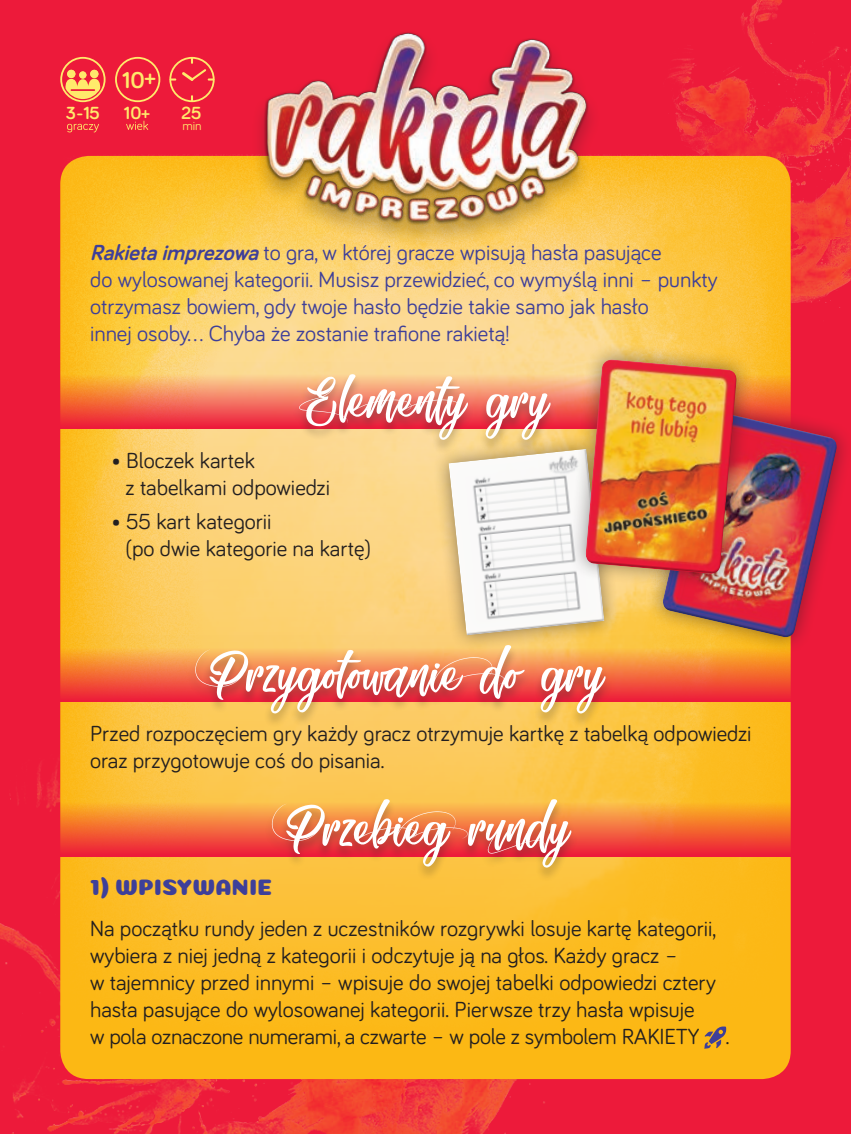
<style>
.page{position:relative;width:851px;height:1134px;background:#fff}
.page>*{position:absolute;margin:0;border:0;box-sizing:border-box;transform-origin:0 0}
.t1{font:77.5px "Moving Skate";letter-spacing:.01em;color:#fff}
.t2{font:700 23.5px "Bariol";color:#ffea6b}
.t3{font:22.5px/27px "Bariol";color:#231f20}
.t4{font:22.5px/27px "Bariol";color:#3e3f99}
.t5{font:22.5px "Coiny";color:#3e3f99}
.t6{font:700 18.25px "Bariol";color:#ffea6b}
.t7{font:12.75px "Bariol";color:#ffea6b}
.s1{font-weight:700;font-style:italic}
</style>
<div class="page">
<div style="left:0;top:0;width:850px;height:1134px;background:#ed1a3a"></div>
<img style="left:0;top:763px;width:720px;height:371px">
<img style="left:668px;top:0;width:182px;height:362px">
<img style="left:60px;top:154px;width:730px;height:923px">
<svg style="left:60px;top:362px;width:731px;height:67px;background:#f58e58"></svg>
<div style="left:292px;top:374px;width:265px;height:80px;background:#231f20;opacity:.32"></div>
<svg style="left:704px;top:1026px;width:22px;height:23px"></svg>
<svg style="left:0;top:789px;width:791px;height:67px"></svg>
<div style="left:264px;top:799px;width:314px;height:82px;background:#231f20;opacity:.32"></div>
<div style="left:250px;top:30px;width:352px;height:219px;background:#231f20;opacity:.32"></div>
<img style="left:258px;top:30px;width:334px;height:200px">
<svg style="left:67px;top:124px;width:32px;height:8px"></svg>
<svg style="left:115px;top:57px;width:45px;height:45px"></svg>
<svg style="left:169px;top:57px;width:45px;height:45px"></svg>
<svg style="left:60px;top:57px;width:45px;height:45px"></svg>
<svg style="left:126px;top:121px;width:22px;height:9px"></svg>
<svg style="left:60px;top:635px;width:731px;height:67px;background:#f57c40"></svg>
<div style="left:187px;top:645px;width:426px;height:82px;background:#231f20;opacity:.32"></div>
<div style="left:432px;top:433px;width:188px;height:218px;background:#231f20;opacity:.5"></div>
<div style="left:646px;top:394px;width:204px;height:260px;background:#231f20;opacity:.5"></div>
<img style="left:660px;top:412px;width:179px;height:228px">
<div style="left:568px;top:342px;width:185px;height:249px;background:#231f20;opacity:.5"></div>
<img style="left:447px;top:358px;width:291px;height:278px">
<p class="t2" style="left:122px;top:64px;width:35px">10+</p>
<p class="t6" style="left:66px;top:101px;width:36px">3-15</p>
<p class="t6" style="left:124px;top:101px;width:27px">10+</p>
<p class="t6" style="left:181px;top:101px;width:22px">25</p>
<p class="t7" style="left:182px;top:117px;width:21px">min</p>
<p class="t4" style="left:90px;top:238px;width:629px"><span class="s1">Rakietaimprezowa</span>to gra, w której gracze wpisują hasła pasujące<br>do wylosowanej kategorii. Musisz przewidzieć, co wymyślą inni – punkty otrzymasz bowiem, gdy twoje hasło będzie takie samo jak hasło<br>innej osoby… Chyba że zostanie trafione rakietą!</p>
<h1 class="t1" style="left:305px;top:364px;width:244px">Elementy gry</h1>
<p class="t3" style="left:125px;top:446px;width:206px;text-indent:-14px">• Bloczek kartek<br>z tabelkami odpowiedzi</p>
<p class="t3" style="left:125px;top:507px;width:247px;text-indent:-14px">• 55 kart kategorii<br>(po dwie kategorie na kartę)</p>
<h1 class="t1" style="left:207px;top:638px;width:397px">Przygotowaniedo gry</h1>
<p class="t3" style="left:90px;top:719px;width:663px">Przed rozpoczęciem gry każdy gracz otrzymuje kartkę z tabelką odpowiedzi oraz przygotowuje coś do pisania.</p>
<h1 class="t1" style="left:284px;top:792px;width:286px">Przebieg rundy</h1>
<p class="t5" style="left:90px;top:874px;width:184px">1) WPISYWANIE</p>
<p class="t3" style="left:90px;top:914px;width:641px">Na początku rundy jeden z uczestników rozgrywki losuje kartę kategorii, wybiera z niej jedną z kategorii i odczytuje ją na głos. Każdy gracz –<br>w tajemnicy przed innymi – wpisuje do swojej tabelki odpowiedzi cztery hasła pasujące do wylosowanej kategorii. Pierwsze trzy hasła wpisuje<br>w pola oznaczone numerami, a czwarte – w pole z symbolem RAKIETY .</p>
</div>
